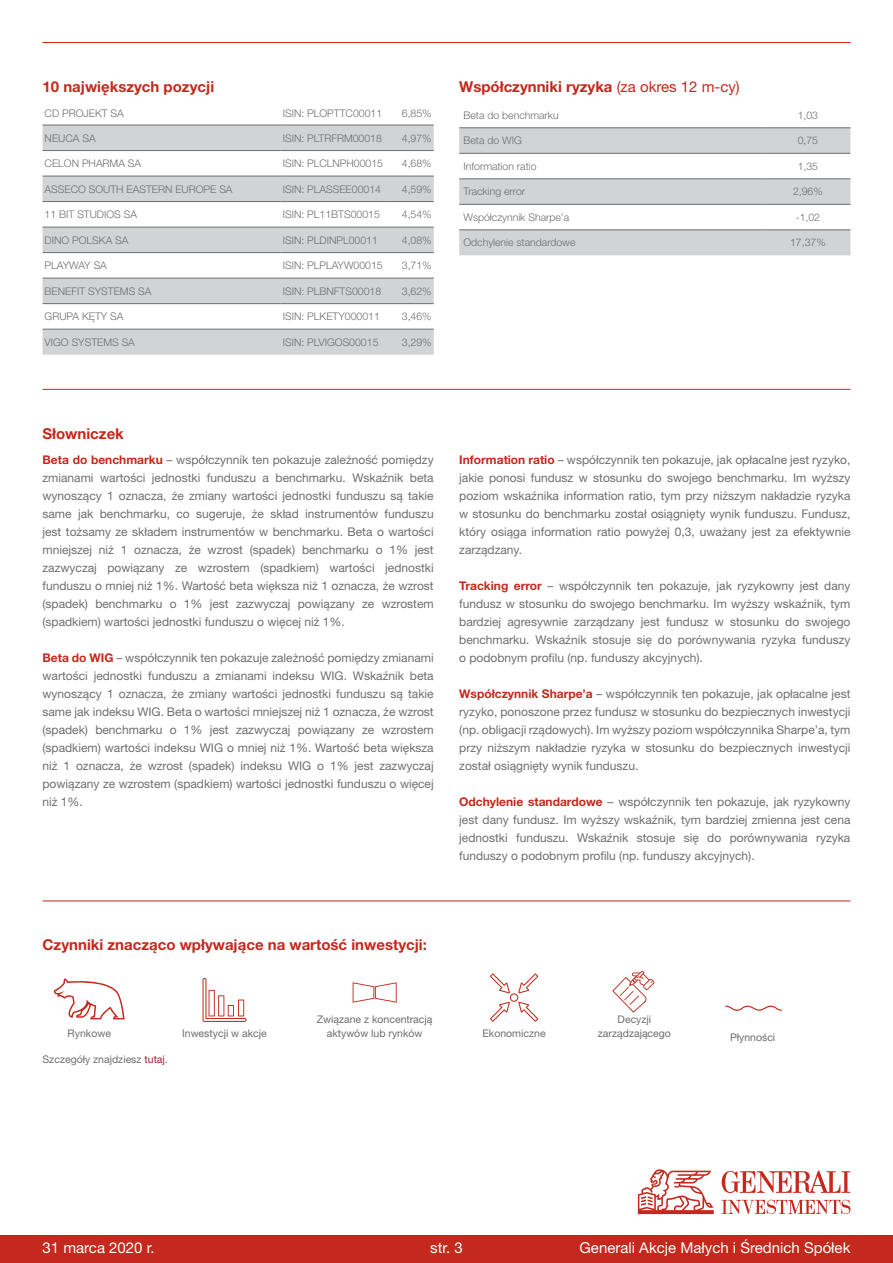
<style>
.page{position:relative;width:893px;height:1263px;background:#fff}
.page>*{position:absolute;margin:0;border:0;box-sizing:border-box;transform-origin:0 0}
.t1{font:700 15px "Helvetica Neue LT Pro";color:#c5281c}
.t2{font:15px "Helvetica Neue LT Pro";color:#fff}
.t3{font:12px/18px "Helvetica Neue LT Pro";color:#6d6e71;text-align:justify}
.t4{font:300 10.5px "Helvetica Neue LT Pro";color:#6d6e71}
.t5{font:10.5px/13.5px "Helvetica Neue LT Pro";color:#6d6e71;text-align:center}
.s1{font-weight:400}
.s2{font-weight:700;color:#c5281c}
.s3{color:#a81b38}
</style>
<div class="page">
<hr style="left:43px;top:42px;width:807px;height:1px;background:#c5281c">
<svg style="left:43px;top:124px;width:391px;height:1px"></svg>
<svg style="left:43px;top:126px;width:391px;height:229px;fill:#d1d3d4"></svg>
<hr style="left:43px;top:125px;width:238px;height:1px;background:#6d6e71">
<hr style="left:281px;top:125px;width:106px;height:1px;background:#6d6e71">
<hr style="left:387px;top:125px;width:47px;height:1px;background:#6d6e71">
<hr style="left:43px;top:150px;width:238px;height:1px;background:#6d6e71">
<hr style="left:281px;top:150px;width:106px;height:1px;background:#6d6e71">
<hr style="left:387px;top:150px;width:47px;height:1px;background:#6d6e71">
<hr style="left:43px;top:176px;width:238px;height:1px;background:#6d6e71">
<hr style="left:281px;top:176px;width:106px;height:1px;background:#6d6e71">
<hr style="left:387px;top:176px;width:47px;height:1px;background:#6d6e71">
<hr style="left:43px;top:201px;width:238px;height:1px;background:#6d6e71">
<hr style="left:281px;top:201px;width:106px;height:1px;background:#6d6e71">
<hr style="left:387px;top:201px;width:47px;height:1px;background:#6d6e71">
<hr style="left:43px;top:227px;width:238px;height:1px;background:#6d6e71">
<hr style="left:281px;top:227px;width:106px;height:1px;background:#6d6e71">
<hr style="left:387px;top:227px;width:47px;height:1px;background:#6d6e71">
<hr style="left:43px;top:252px;width:238px;height:1px;background:#6d6e71">
<hr style="left:281px;top:252px;width:106px;height:1px;background:#6d6e71">
<hr style="left:387px;top:252px;width:47px;height:1px;background:#6d6e71">
<hr style="left:43px;top:278px;width:238px;height:1px;background:#6d6e71">
<hr style="left:281px;top:278px;width:106px;height:1px;background:#6d6e71">
<hr style="left:387px;top:278px;width:47px;height:1px;background:#6d6e71">
<hr style="left:43px;top:303px;width:238px;height:1px;background:#6d6e71">
<hr style="left:281px;top:303px;width:106px;height:1px;background:#6d6e71">
<hr style="left:387px;top:303px;width:47px;height:1px;background:#6d6e71">
<hr style="left:43px;top:329px;width:238px;height:1px;background:#6d6e71">
<hr style="left:281px;top:329px;width:106px;height:1px;background:#6d6e71">
<hr style="left:387px;top:329px;width:47px;height:1px;background:#6d6e71">
<svg style="left:459px;top:127px;width:391px;height:1px"></svg>
<svg style="left:459px;top:129px;width:391px;height:126px;fill:#d1d3d4"></svg>
<hr style="left:459px;top:128px;width:306px;height:1px;background:#6d6e71">
<hr style="left:765px;top:128px;width:85px;height:1px;background:#6d6e71">
<hr style="left:459px;top:153px;width:306px;height:1px;background:#6d6e71">
<hr style="left:765px;top:153px;width:85px;height:1px;background:#6d6e71">
<hr style="left:459px;top:179px;width:306px;height:1px;background:#6d6e71">
<hr style="left:765px;top:179px;width:85px;height:1px;background:#6d6e71">
<hr style="left:459px;top:204px;width:306px;height:1px;background:#6d6e71">
<hr style="left:765px;top:204px;width:85px;height:1px;background:#6d6e71">
<hr style="left:459px;top:230px;width:306px;height:1px;background:#6d6e71">
<hr style="left:765px;top:230px;width:85px;height:1px;background:#6d6e71">
<hr style="left:43px;top:389px;width:807px;height:1px;background:#c5281c">
<hr style="left:43px;top:901px;width:807px;height:1px;background:#c5281c">
<svg style="left:54px;top:978px;width:71px;height:41px"></svg>
<svg style="left:203px;top:978px;width:44px;height:44px"></svg>
<svg style="left:353px;top:982px;width:44px;height:21px"></svg>
<svg style="left:490px;top:973px;width:48px;height:49px"></svg>
<svg style="left:612px;top:971px;width:42px;height:41px"></svg>
<svg style="left:725px;top:1006px;width:57px;height:5px"></svg>
<div style="left:0;top:1235px;width:893px;height:28px;background:#c5281c"></div>
<svg style="left:638px;top:1169px;width:76px;height:45px"></svg>
<svg style="left:722px;top:1200px;width:128px;height:14px"></svg>
<svg style="left:722px;top:1171px;width:128px;height:22px"></svg>
<p class="t1" style="left:43px;top:77px;width:173px">10 największych pozycji</p>
<p class="t4" style="left:45px;top:107px;width:81px">CD PROJEKT SA</p>
<p class="t4" style="left:283px;top:107px;width:101px">ISIN: PLOPTTC00011</p>
<p class="t4" style="left:402px;top:107px;width:31px">6,85%</p>
<p class="t4" style="left:45px;top:131px;width:52px">NEUCA SA</p>
<p class="t4" style="left:283px;top:131px;width:101px">ISIN: PLTRFRM00018</p>
<p class="t4" style="left:402px;top:131px;width:31px">4,97%</p>
<p class="t4" style="left:45px;top:157px;width:98px">CELON PHARMA SA</p>
<p class="t4" style="left:283px;top:157px;width:102px">ISIN: PLCLNPH00015</p>
<p class="t4" style="left:402px;top:157px;width:31px">4,68%</p>
<p class="t4" style="left:45px;top:182px;width:189px">ASSECO SOUTH EASTERN EUROPE SA</p>
<p class="t4" style="left:283px;top:182px;width:100px">ISIN: PLASSEE00014</p>
<p class="t4" style="left:402px;top:182px;width:31px">4,59%</p>
<p class="t4" style="left:45px;top:208px;width:94px">11 BIT STUDIOS SA</p>
<p class="t4" style="left:283px;top:208px;width:99px">ISIN: PL11BTS00015</p>
<p class="t4" style="left:402px;top:208px;width:31px">4,54%</p>
<p class="t4" style="left:45px;top:233px;width:85px">DINO POLSKA SA</p>
<p class="t4" style="left:283px;top:233px;width:97px">ISIN: PLDINPL00011</p>
<p class="t4" style="left:402px;top:233px;width:31px">4,08%</p>
<p class="t4" style="left:45px;top:259px;width:64px">PLAYWAY SA</p>
<p class="t4" style="left:283px;top:259px;width:101px">ISIN: PLPLAYW00015</p>
<p class="t4" style="left:402px;top:259px;width:31px">3,71%</p>
<p class="t4" style="left:45px;top:284px;width:108px">BENEFIT SYSTEMS SA</p>
<p class="t4" style="left:283px;top:284px;width:100px">ISIN: PLBNFTS00018</p>
<p class="t4" style="left:402px;top:284px;width:31px">3,62%</p>
<p class="t4" style="left:45px;top:310px;width:80px">GRUPA KĘTY SA</p>
<p class="t4" style="left:283px;top:310px;width:99px">ISIN: PLKETY000011</p>
<p class="t4" style="left:402px;top:310px;width:31px">3,46%</p>
<p class="t4" style="left:45px;top:335px;width:92px">VIGO SYSTEMS SA</p>
<p class="t4" style="left:283px;top:335px;width:97px">ISIN: PLVIGOS00015</p>
<p class="t4" style="left:402px;top:335px;width:31px">3,29%</p>
<p class="t1" style="left:459px;top:77px;width:282px">Współczynniki ryzyka <span class="s1">(za okres 12 m-cy)</span></p>
<p class="t4" style="left:463px;top:109px;width:97px">Beta do benchmarku</p>
<p class="t4" style="left:798px;top:109px;width:22px">1,03</p>
<p class="t4" style="left:463px;top:134px;width:60px">Beta do WIG</p>
<p class="t4" style="left:798px;top:134px;width:22px">0,75</p>
<p class="t4" style="left:463px;top:160px;width:75px">Information ratio</p>
<p class="t4" style="left:798px;top:160px;width:22px">1,35</p>
<p class="t4" style="left:463px;top:185px;width:63px">Tracking error</p>
<p class="t4" style="left:793px;top:185px;width:31px">2,96%</p>
<p class="t4" style="left:463px;top:211px;width:107px">Współczynnik Sharpe’a</p>
<p class="t4" style="left:796px;top:211px;width:26px">-1,02</p>
<p class="t4" style="left:463px;top:236px;width:114px">Odchylenie standardowe</p>
<p class="t4" style="left:790px;top:236px;width:37px">17,37%</p>
<p class="t1" style="left:43px;top:424px;width:83px">Słowniczek</p>
<p class="t3" style="left:43px;top:450px;width:393px"><span class="s2">Beta do benchmarku</span> – współczynnik ten pokazuje zależność pomiędzy zmianami wartości jednostki funduszu a benchmarku. Wskaźnik beta wynoszący 1 oznacza, że zmiany wartości jednostki funduszu są takie same jak benchmarku, co sugeruje, że skład instrumentów funduszu jest tożsamy ze składem instrumentów w benchmarku. Beta o wartości mniejszej niż 1 oznacza, że wzrost (spadek) benchmarku o 1% jest zazwyczaj powiązany ze wzrostem (spadkiem) wartości jednostki funduszu o mniej niż 1%. Wartość beta większa niż 1 oznacza, że wzrost (spadek) benchmarku o 1% jest zazwyczaj powiązany ze wzrostem (spadkiem) wartości jednostki funduszu o więcej niż 1%.</p>
<p class="t3" style="left:43px;top:648px;width:393px"><span class="s2">Beta do WIG</span> – współczynnik ten pokazuje zależność pomiędzy zmianami wartości jednostki funduszu a zmianami indeksu WIG. Wskaźnik beta wynoszący 1 oznacza, że zmiany wartości jednostki funduszu są takie same jak indeksu WIG. Beta o wartości mniejszej niż 1 oznacza, że wzrost (spadek) benchmarku o 1% jest zazwyczaj powiązany ze wzrostem (spadkiem) wartości indeksu WIG o mniej niż 1%. Wartość beta większa niż 1 oznacza, że wzrost (spadek) indeksu WIG o 1% jest zazwyczaj powiązany ze wzrostem (spadkiem) wartości jednostki funduszu o więcej niż 1%.</p>
<p class="t3" style="left:459px;top:450px;width:393px"><span class="s2">Information ratio</span> – współczynnik ten pokazuje, jak opłacalne jest ryzyko, jakie ponosi fundusz w stosunku do swojego benchmarku. Im wyższy poziom wskaźnika information ratio, tym przy niższym nakładzie ryzyka w stosunku do benchmarku został osiągnięty wynik funduszu. Fundusz, który osiąga information ratio powyżej 0,3, uważany jest za efektywnie zarządzany.</p>
<p class="t3" style="left:459px;top:576px;width:393px"><span class="s2">Tracking error</span> – współczynnik ten pokazuje, jak ryzykowny jest dany fundusz w stosunku do swojego benchmarku. Im wyższy wskaźnik, tym bardziej agresywnie zarządzany jest fundusz w stosunku do swojego benchmarku. Wskaźnik stosuje się do porównywania ryzyka funduszy o podobnym profilu (np. funduszy akcyjnych).</p>
<p class="t3" style="left:459px;top:684px;width:393px"><span class="s2">Współczynnik Sharpe’a</span> – współczynnik ten pokazuje, jak opłacalne jest ryzyko, ponoszone przez fundusz w stosunku do bezpiecznych inwestycji (np. obligacji rządowych). Im wyższy poziom współczynnika Sharpe’a, tym przy niższym nakładzie ryzyka w stosunku do bezpiecznych inwestycji został osiągnięty wynik funduszu.</p>
<p class="t3" style="left:459px;top:792px;width:393px"><span class="s2">Odchylenie standardowe</span> – współczynnik ten pokazuje, jak ryzykowny jest dany fundusz. Im wyższy wskaźnik, tym bardziej zmienna jest cena jednostki funduszu. Wskaźnik stosuje się do porównywania ryzyka funduszy o podobnym profilu (np. funduszy akcyjnych).</p>
<p class="t1" style="left:43px;top:935px;width:386px">Czynniki znacząco wpływające na wartość inwestycji:</p>
<p class="t5" style="left:68px;top:1026px;width:45px">Rynkowe</p>
<p class="t5" style="left:182px;top:1026px;width:86px">Inwestycji w akcje</p>
<p class="t5" style="left:43px;top:1053px;width:127px">Szczegóły znajdziesz <span class="s3">tutaj</span>.</p>
<p class="t5" style="left:317px;top:1013px;width:117px">Związane z koncentracją aktywów lub rynków</p>
<p class="t5" style="left:482px;top:1026px;width:65px">Ekonomiczne</p>
<p class="t5" style="left:598px;top:1013px;width:75px">Decyzji zarządzającego</p>
<p class="t5" style="left:730px;top:1030px;width:47px">Płynności</p>
<p class="t2" style="left:43px;top:1238px;width:114px">31 marca 2020 r.</p>
<p class="t2" style="left:430px;top:1238px;width:34px">str. 3</p>
<p class="t2" style="left:580px;top:1238px;width:272px">Generali Akcje Małych i Średnich Spółek</p>
</div>
